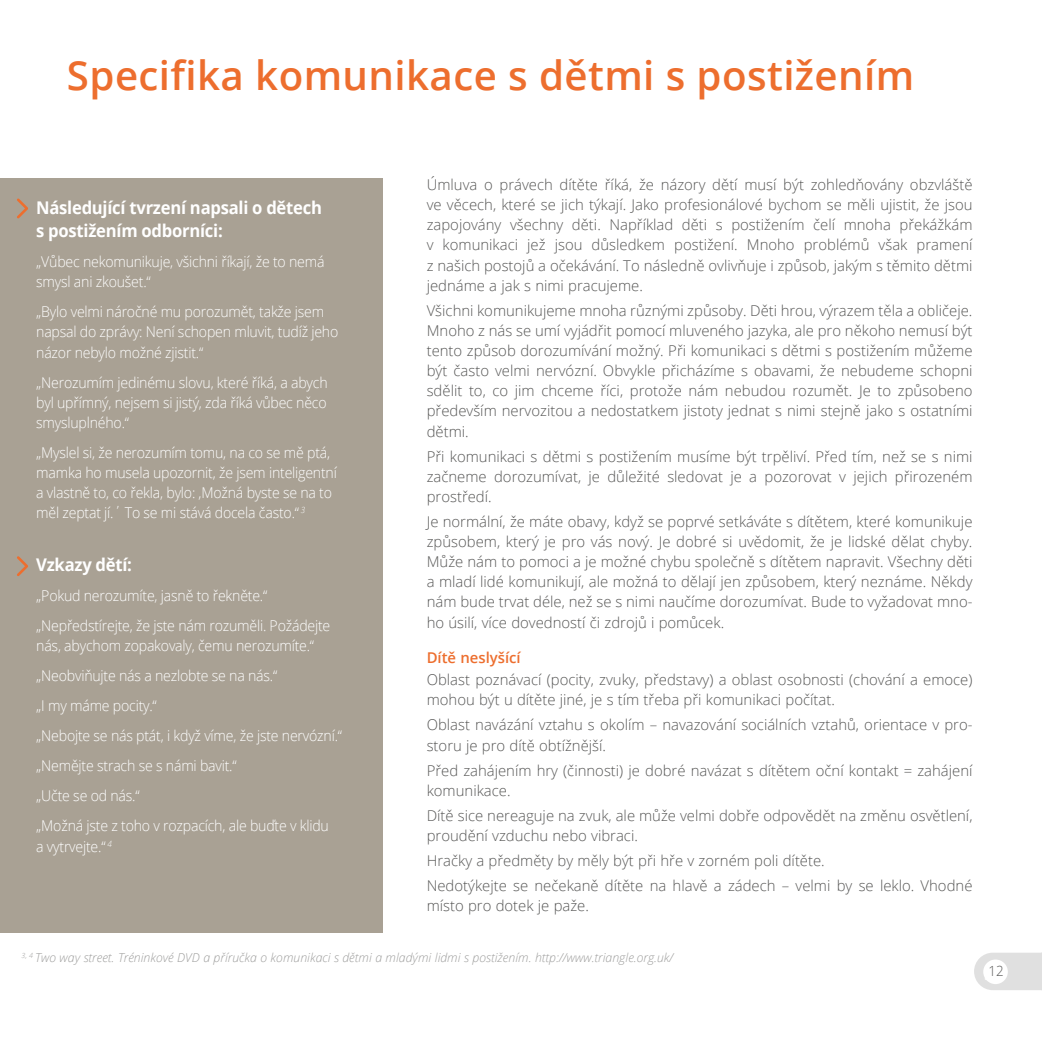
<style>
.page{position:relative;width:1042px;height:1042px;background:#fff}
.page>*{position:absolute;margin:0;border:0;box-sizing:border-box;transform-origin:0 0}
.t1{font:600 40.25px "Open Sans";letter-spacing:.01em;color:#ed6e2e}
.t2{font:700 17.5px/22.8px "Open Sans";letter-spacing:-.015em;color:#fff;scale:.95 1}
.t3{font:300 14.88px/20.1px "Open Sans";color:#575756}
.t4{font:300 14.88px/20.1px "Open Sans";letter-spacing:-.015em;color:#fff;scale:.95 1}
.t5{font:600 14.88px "Open Sans";color:#ed6e2e}
.t6{font:300 14px "Open Sans";color:#575756;scale:.95 1}
.t7{font:italic 300 12.25px "Open Sans";color:#9d9d9c}
.s1{font-weight:400;font-size:21px;color:#fff}
</style>
<div class="page">
<svg style="left:974px;top:952px;width:68px;height:38px;background:#e2e2e2"></svg>
<div style="left:983px;top:959px;width:25px;height:25px;background:#fff;border-radius:50%"></div>
<div style="left:0;top:179px;width:382px;height:754px;background:#a9a194"></div>
<svg style="left:17px;top:198px;width:11px;height:21px"></svg>
<svg style="left:17px;top:556px;width:11px;height:20px"></svg>
<h1 class="t1" style="left:67px;top:48px;width:849px">Specifika komunikace s dětmi s postižením</h1>
<p class="t2" style="left:36px;top:196px;width:302px">Následující tvrzení napsali o dětech s postižením odborníci:</p>
<p class="t4" style="left:36px;top:251px;width:305px">„Vůbec nekomunikuje, všichni říkají, že to nemá smysl ani zkoušet.“</p>
<p class="t4" style="left:36px;top:301px;width:319px">„Bylo velmi náročné mu porozumět, takže jsem napsal do zprávy: Není schopen mluvit, tudíž jeho názor nebylo možné zjistit.“</p>
<p class="t4" style="left:36px;top:372px;width:308px;text-align:justify">„Nerozumím jedinému slovu, které říká, a abych byl upřímný, nejsem si jistý, zda říká vůbec něco smysluplného.“</p>
<p class="t4" style="left:36px;top:442px;width:318px">„Myslel si, že nerozumím tomu, na co se mě ptá, mamka ho musela upozornit, že jsem inteligentní a vlastně to, co řekla, bylo: ,Možná byste se na to měl zeptat jí.΄ To se mi stává docela často.“ <sup>3</sup></p>
<p class="t2" style="left:36px;top:553px;width:102px">Vzkazy dětí:</p>
<p class="t4" style="left:36px;top:580px;width:311px;line-height:30.1px">„Pokud nerozumíte, jasně to řekněte.“ „Nepředstírejte, že jste nám rozuměli. Požádejte</p>
<p class="t4" style="left:36px;top:630px;width:323px;line-height:30.1px">nás, abychom zopakovaly, čemu nerozumíte.“ „Neobviňujte nás a nezlobte se na nás.“<br>„I my máme pocity.“<br>„Nebojte se nás ptát, i když víme, že jste nervózní.“ „Nemějte strach se s námi bavit.“<br>„Učte se od nás.“<br>„Možná jste z toho v rozpacích, ale buďte v klidu</p>
<p class="t4" style="left:36px;top:836px;width:81px">a vytrvejte.“ <sup>4</sup></p>
<p class="t3" style="left:427px;top:174px;width:547px;text-align:justify">Úmluva o právech dítěte říká, že názory dětí musí být zohledňovány obzvláště ve věcech, které se jich týkají. Jako profesionálové bychom se měli ujistit, že jsou zapojovány všechny děti. Například děti s postižením čelí mnoha překážkám v komunikaci jež jsou důsledkem postižení. Mnoho problémů však pramení z našich postojů a očekávání. To následně ovlivňuje i způsob, jakým s těmito dětmi jednáme a jak s nimi pracujeme.</p>
<p class="t3" style="left:427px;top:300px;width:547px;text-align:justify">Všichni komunikujeme mnoha různými způsoby. Děti hrou, výrazem těla a obličeje.<br>Mnoho z nás se umí vyjádřit pomocí mluveného jazyka, ale pro někoho nemusí být tento způsob dorozumívání možný. Při komunikaci s dětmi s postižením můžeme být často velmi nervózní. Obvykle přicházíme s obavami, že nebudeme schopni sdělit to, co jim chceme říci, protože nám nebudou rozumět. Je to způsobeno především nervozitou a nedostatkem jistoty jednat s nimi stejně jako s ostatními dětmi.</p>
<p class="t3" style="left:427px;top:446px;width:547px;text-align:justify">Při komunikaci s dětmi s postižením musíme být trpěliví. Před tím, než se s nimi začneme dorozumívat, je důležité sledovat je a pozorovat v jejich přirozeném prostředí.</p>
<p class="t3" style="left:427px;top:511px;width:547px;text-align:justify">Je normální, že máte obavy, když se poprvé setkáváte s dítětem, které komunikuje způsobem, který je pro vás nový. Je dobré si uvědomit, že je lidské dělat chyby.<br>Může nám to pomoci a je možné chybu společně s dítětem napravit. Všechny děti a mladí lidé komunikují, ale možná to dělají jen způsobem, který neznáme. Někdy nám bude trvat déle, než se s nimi naučíme dorozumívat. Bude to vyžadovat mno&shy;ho úsilí, více dovedností či zdrojů i pomůcek.</p>
<p class="t5" style="left:427px;top:647px;width:96px">Dítě neslyšící</p>
<p class="t3" style="left:427px;top:669px;width:547px">Oblast poznávací (pocity, zvuky, představy) a oblast osobnosti (chování a emoce) mohou být u dítěte jiné, je s tím třeba při komunikaci počítat.</p>
<p class="t3" style="left:427px;top:714px;width:547px">Oblast navázání vztahu s okolím – navazování sociálních vztahů, orientace v pro&shy;storu je pro dítě obtížnější.</p>
<p class="t3" style="left:427px;top:760px;width:547px">Před zahájením hry (činnosti) je dobré navázat s dítětem oční kontakt = zahájení komunikace.</p>
<p class="t3" style="left:427px;top:805px;width:547px">Dítě sice nereaguje na zvuk, ale může velmi dobře odpovědět na změnu osvětlení, proudění vzduchu nebo vibraci.</p>
<p class="t3" style="left:427px;top:848px;width:547px;line-height:25px">Hračky a předměty by měly být při hře v zorném poli dítěte.<br>Nedotýkejte se nečekaně dítěte na hlavě a zádech – velmi by se leklo. Vhodné</p>
<p class="t3" style="left:427px;top:895px;width:164px">místo pro dotek je paže.</p>
<p class="t7" style="left:22px;top:949px;width:653px"><sup>3,</sup> <sup>4</sup> Two way street. Tréninkové DVD a příručka o komunikaci s dětmi a mladými lidmi s postižením. http://www.triangle.org.uk/</p>
<p class="t6" style="left:984px;top:962px;width:22px"><span class="s1">3</span>1 2</p>
</div>
